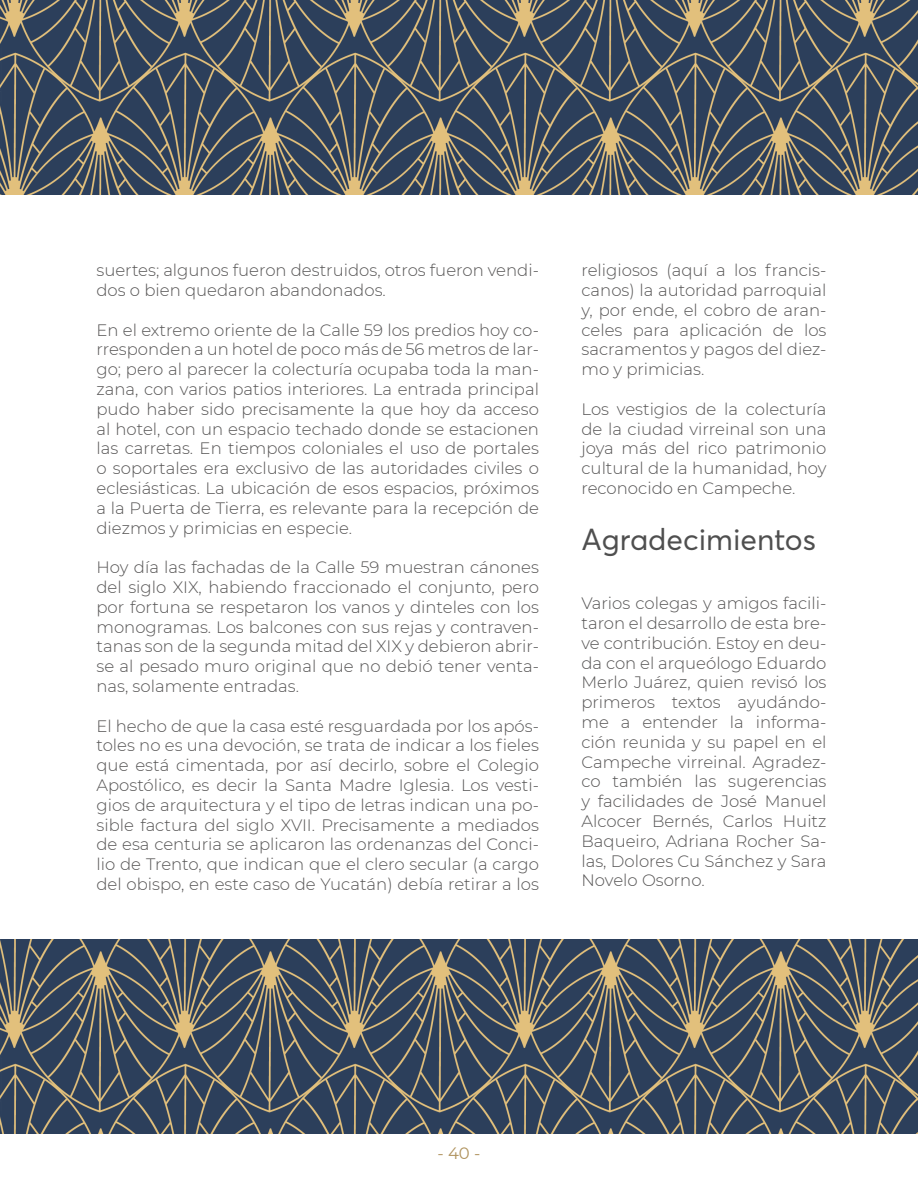
<style>
.page{position:relative;width:918px;height:1188px;background:#fff}
.page>*{position:absolute;margin:0;border:0;box-sizing:border-box;transform-origin:0 0}
.t1{font:30px "Averta";color:#4f4f4f}
.t2{font:300 16.5px/19.8px "Montserrat";color:#555454;text-align:justify}
.t3{font:16.5px "Montserrat";color:#b0935e}
</style>
<div class="page">
<img style="left:0;top:0;width:918px;height:195px">
<img style="left:0;top:939px;width:918px;height:195px">
<p class="t2" style="left:96px;top:260px;width:444px">suertes; algunos fueron destruidos, otros fueron vendi&shy;dos o bien quedaron abandonados.</p>
<p class="t2" style="left:96px;top:319px;width:444px">En el extremo oriente de la Calle 59 los predios hoy co&shy;rresponden a un hotel de poco más de 56 metros de lar&shy;go; pero al parecer la colecturía ocupaba toda la man&shy;zana, con varios patios interiores. La entrada principal pudo haber sido precisamente la que hoy da acceso al hotel, con un espacio techado donde se estacionen las carretas. En tiempos coloniales el uso de portales o soportales era exclusivo de las autoridades civiles o eclesiásticas. La ubicación de esos espacios, próximos a la Puerta de Tierra, es relevante para la recepción de diezmos y primicias en especie.</p>
<p class="t2" style="left:96px;top:557px;width:444px">Hoy día las fachadas de la Calle 59 muestran cánones del siglo XIX, habiendo fraccionado el conjunto, pero por fortuna se respetaron los vanos y dinteles con los monogramas. Los balcones con sus rejas y contraven&shy;tanas son de la segunda mitad del XIX y debieron abrir&shy;se al pesado muro original que no debió tener venta&shy;nas, solamente entradas.</p>
<p class="t2" style="left:96px;top:715px;width:444px">El hecho de que la casa esté resguardada por los após&shy;toles no es una devoción, se trata de indicar a los fieles que está cimentada, por así decirlo, sobre el Colegio Apostólico, es decir la Santa Madre Iglesia. Los vesti&shy;gios de arquitectura y el tipo de letras indican una po&shy;sible factura del siglo XVII. Precisamente a mediados de esa centuria se aplicaron las ordenanzas del Conci&shy;lio de Trento, que indican que el clero secular (a cargo del obispo, en este caso de Yucatán) debía retirar a los</p>
<p class="t2" style="left:582px;top:260px;width:247px">religiosos (aquí a los francis&shy;canos) la autoridad parroquial y, por ende, el cobro de aran&shy;celes para aplicación de los sacramentos y pagos del diez&shy;mo y primicias.</p>
<p class="t2" style="left:582px;top:399px;width:247px">Los vestigios de la colecturía de la ciudad virreinal son una joya más del rico patrimonio cultural de la humanidad, hoy reconocido en Campeche.</p>
<h1 class="t1" style="left:582px;top:520px;width:236px">Agradecimientos</h1>
<p class="t2" style="left:582px;top:593px;width:247px">Varios colegas y amigos facili&shy;taron el desarrollo de esta bre&shy;ve contribución. Estoy en deu&shy;da con el arqueólogo Eduardo Merlo Juárez, quien revisó los primeros textos ayudándo&shy;me a entender la informa&shy;ción reunida y su papel en el Campeche virreinal. Agradez&shy;co también las sugerencias y facilidades de José Manuel Alcocer Bernés, Carlos Huitz Baqueiro, Adriana Rocher Sa&shy;las, Dolores Cu Sánchez y Sara Novelo Osorno.</p>
<p class="t3" style="left:437px;top:1142px;width:45px">- 40 -</p>
</div>
